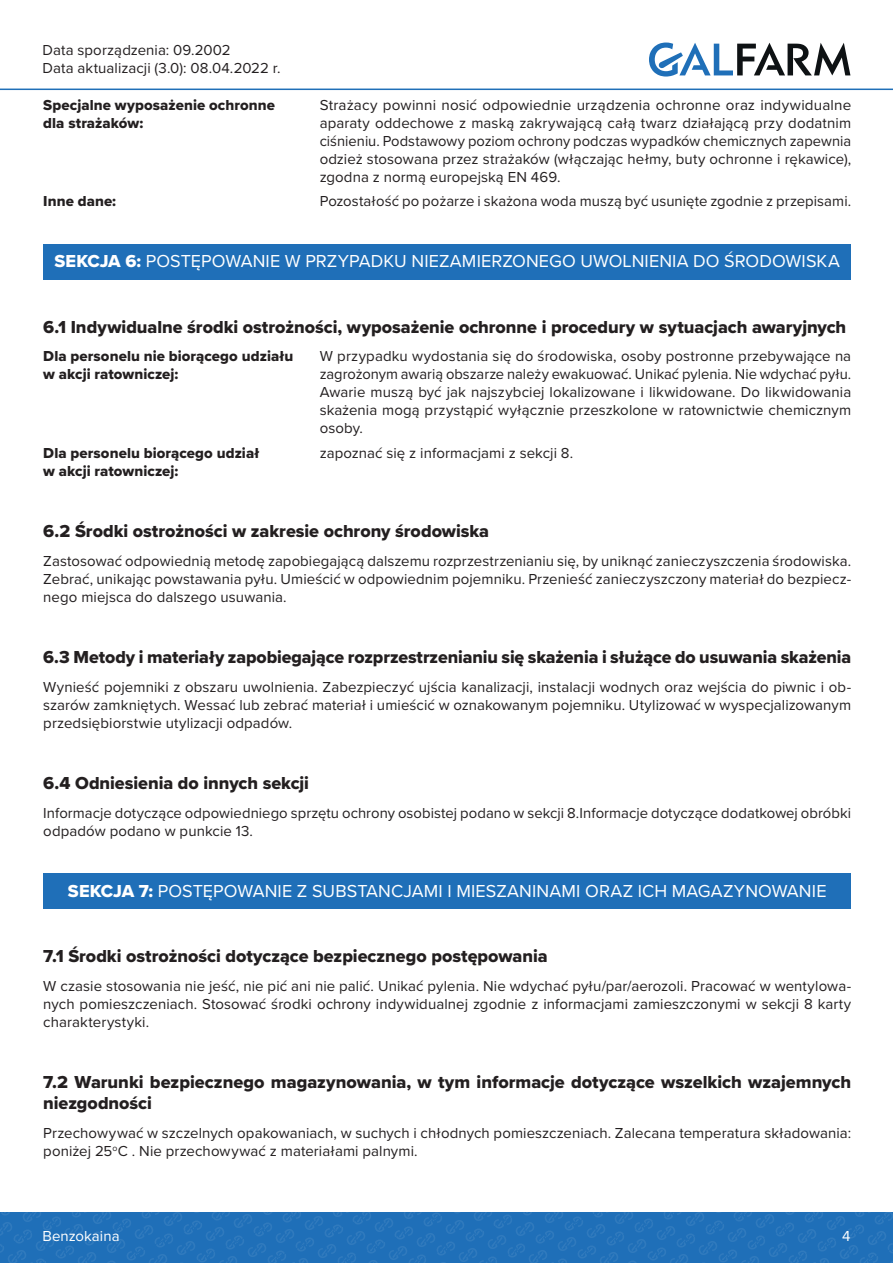
<style>
.page{position:relative;width:893px;height:1263px;background:#fff}
.page>*{position:absolute;margin:0;border:0;box-sizing:border-box;transform-origin:0 0}
.Punkty{font:18px/21.6px "Proxima Nova Extrabld";color:#231f20}
.Sekcje{font:18px "Proxima Nova";letter-spacing:.005em;color:#fff}
.Dzielowy{font:15px/18px "Proxima Nova";letter-spacing:.005em;color:#231f20;text-align:justify}
.Dzielowy_lewa{font:15px/18px "Proxima Nova Extrabld";letter-spacing:.005em;color:#231f20}
.t1{font:15px "Proxima Nova";letter-spacing:.005em;color:#fff}
.s1{font-family:"Proxima Nova Extrabld"}
</style>
<div class="page">
<svg style="left:0;top:1212px;width:893px;height:51px;background:#2170b8"></svg>
<svg style="left:649px;top:43px;width:201px;height:34px"></svg>
<hr style="left:0;top:89px;width:893px;height:1px;background:#1f6fb8">
<div style="left:43px;top:245px;width:808px;height:35px;background:#1f6fb8"></div>
<div style="left:43px;top:874px;width:808px;height:35px;background:#1f6fb8"></div>
<p class="Dzielowy" style="left:43px;top:40px;width:239px">Data sporządzenia: 09.2002<br>Data aktualizacji (3.0): 08.04.2022 r.</p>
<p class="Dzielowy_lewa" style="left:43px;top:95px;width:233px">Specjalne wyposażenie ochronne dla strażaków:</p>
<p class="Dzielowy" style="left:320px;top:95px;width:533px">Strażacy powinni nosić odpowiednie urządzenia ochronne oraz indywidualne aparaty oddechowe z maską zakrywającą całą twarz działającą przy dodatnim ciśnieniu. Podstawowy poziom ochrony podczas wypadków chemicznych zapewnia odzież stosowana przez strażaków (włączając hełmy, buty ochronne i rękawice), zgodna z normą europejską EN 469.</p>
<p class="Dzielowy_lewa" style="left:43px;top:192px;width:74px">Inne dane:</p>
<p class="Dzielowy" style="left:320px;top:192px;width:533px">Pozostałość po pożarze i skażona woda muszą być usunięte zgodnie z przepisami.</p>
<p class="Sekcje" style="left:55px;top:248px;width:787px"><span class="s1">SEKCJA 6:</span> POSTĘPOWANIE W PRZYPADKU NIEZAMIERZONEGO UWOLNIENIA DO ŚRODOWISKA</p>
<p class="Punkty" style="left:43px;top:315px;width:804px">6.1 Indywidualne środki ostrożności, wyposażenie ochronne i procedury w sytuacjach awaryjnych</p>
<p class="Dzielowy_lewa" style="left:43px;top:347px;width:252px">Dla personelu nie biorącego udziału w akcji ratowniczej:</p>
<p class="Dzielowy" style="left:320px;top:347px;width:533px">W przypadku wydostania się do środowiska, osoby postronne przebywające na zagrożonym awarią obszarze należy ewakuować. Unikać pylenia. Nie wdychać pyłu.<br>Awarie muszą być jak najszybciej lokalizowane i likwidowane. Do likwidowania skażenia mogą przystąpić wyłącznie przeszkolone w ratownictwie chemicznym osoby.</p>
<p class="Dzielowy_lewa" style="left:43px;top:444px;width:217px">Dla personelu biorącego udział w akcji ratowniczej:</p>
<p class="Dzielowy" style="left:320px;top:443px;width:255px">zapoznać się z informacjami z sekcji 8.</p>
<p class="Punkty" style="left:43px;top:520px;width:447px">6.2 Środki ostrożności w zakresie ochrony środowiska</p>
<p class="Dzielowy" style="left:43px;top:551px;width:809px">Zastosować odpowiednią metodę zapobiegającą dalszemu rozprzestrzenianiu się, by uniknąć zanieczyszczenia środowiska.<br>Zebrać, unikając powstawania pyłu. Umieścić w odpowiednim pojemniku. Przenieść zanieczyszczony materiał do bezpiecz&shy;nego miejsca do dalszego usuwania.</p>
<p class="Punkty" style="left:43px;top:646px;width:809px">6.3 Metody i materiały zapobiegające rozprzestrzenianiu się skażenia i służące do usuwania skażenia</p>
<p class="Dzielowy" style="left:43px;top:677px;width:809px">Wynieść pojemniki z obszaru uwolnienia. Zabezpieczyć ujścia kanalizacji, instalacji wodnych oraz wejścia do piwnic i ob&shy;szarów zamkniętych. Wessać lub zebrać materiał i umieścić w oznakowanym pojemniku. Utylizować w wyspecjalizowanym przedsiębiorstwie utylizacji odpadów.</p>
<p class="Punkty" style="left:43px;top:772px;width:267px">6.4 Odniesienia do innych sekcji</p>
<p class="Dzielowy" style="left:43px;top:803px;width:809px">Informacje dotyczące odpowiedniego sprzętu ochrony osobistej podano w sekcji 8.Informacje dotyczące dodatkowej obróbki odpadów podano w punkcie 13.</p>
<p class="Sekcje" style="left:68px;top:877px;width:760px"><span class="s1">SEKCJA 7:</span> POSTĘPOWANIE Z SUBSTANCJAMI I MIESZANINAMI ORAZ ICH MAGAZYNOWANIE</p>
<p class="Punkty" style="left:43px;top:945px;width:506px">7.1 Środki ostrożności dotyczące bezpiecznego postępowania</p>
<p class="Dzielowy" style="left:43px;top:976px;width:809px">W czasie stosowania nie jeść, nie pić ani nie palić. Unikać pylenia. Nie wdychać pyłu/par/aerozoli. Pracować w wentylowa&shy;nych pomieszczeniach. Stosować środki ochrony indywidualnej zgodnie z informacjami zamieszczonymi w sekcji 8 karty charakterystyki.</p>
<p class="Punkty" style="left:43px;top:1071px;width:809px">7.2 Warunki bezpiecznego magazynowania, w tym informacje dotyczące wszelkich wzajemnych niezgodności</p>
<p class="Dzielowy" style="left:43px;top:1123px;width:809px">Przechowywać w szczelnych opakowaniach, w suchych i chłodnych pomieszczeniach. Zalecana temperatura składowania: poniżej 25<sup>o</sup>C . Nie przechowywać z materiałami palnymi.</p>
<p class="t1" style="left:43px;top:1224px;width:79px">Benzokaina</p>
<p class="t1" style="left:842px;top:1224px;width:10px">4</p>
</div>
